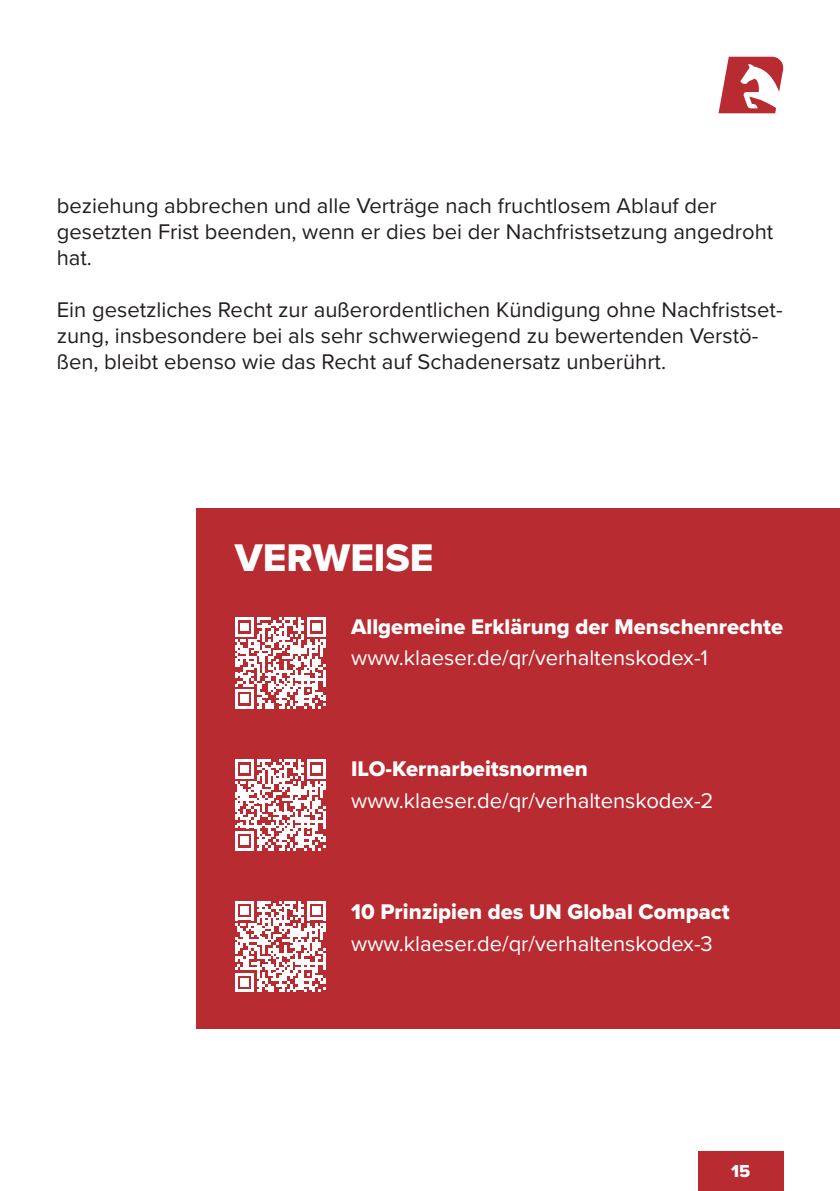
<style>
.page{position:relative;width:840px;height:1191px;background:#fff}
.page>*{position:absolute;margin:0;border:0;box-sizing:border-box;transform-origin:0 0}
.t1{font:40px "Proxima Nova Extrabld";color:#fff}
.t2{font:22px/26px "Proxima Nova";color:#231f20}
.t3{font:22px "Proxima Nova";color:#fff}
.t4{font:22px "Proxima Nova Extrabld";color:#fff}
.t5{font:18px "Proxima Nova Extrabld";color:#fff}
</style>
<div class="page">
<svg style="left:718px;top:57px;width:65px;height:56px"></svg>
<div style="left:697px;top:1151px;width:85px;height:40px;background:#b82b30"></div>
<div style="left:196px;top:508px;width:643px;height:520px;background:#b82b30"></div>
<svg style="left:235px;top:617px;width:91px;height:91px"></svg>
<svg style="left:235px;top:759px;width:91px;height:91px"></svg>
<svg style="left:235px;top:901px;width:91px;height:91px"></svg>
<p class="t2" style="left:57px;top:191px;width:717px">beziehung abbrechen und alle Verträge nach fruchtlosem Ablauf der gesetzten Frist beenden, wenn er dies bei der Nachfristsetzung angedroht hat.</p>
<p class="t2" style="left:57px;top:295px;width:727px">Ein gesetzliches Recht zur außerordentlichen Kündigung ohne Nachfristset&shy;zung, insbesondere bei als sehr schwerwiegend zu bewertenden Verstö&shy;ßen, bleibt ebenso wie das Recht auf Schadenersatz unberührt.</p>
<h1 class="t1" style="left:235px;top:528px;width:200px">VERWEISE</h1>
<p class="t4" style="left:351px;top:610px;width:433px">Allgemeine Erklärung der Menschenrechte</p>
<p class="t3" style="left:351px;top:641px;width:358px">www.klaeser.de/qr/verhaltenskodex-1</p>
<p class="t4" style="left:351px;top:752px;width:238px">ILO-Kernarbeitsnormen</p>
<p class="t3" style="left:351px;top:784px;width:363px">www.klaeser.de/qr/verhaltenskodex-2</p>
<p class="t4" style="left:351px;top:895px;width:380px">10 Prinzipien des UN Global Compact</p>
<p class="t3" style="left:351px;top:926px;width:363px">www.klaeser.de/qr/verhaltenskodex-3</p>
<p class="t5" style="left:730px;top:1157px;width:21px">15</p>
</div>
